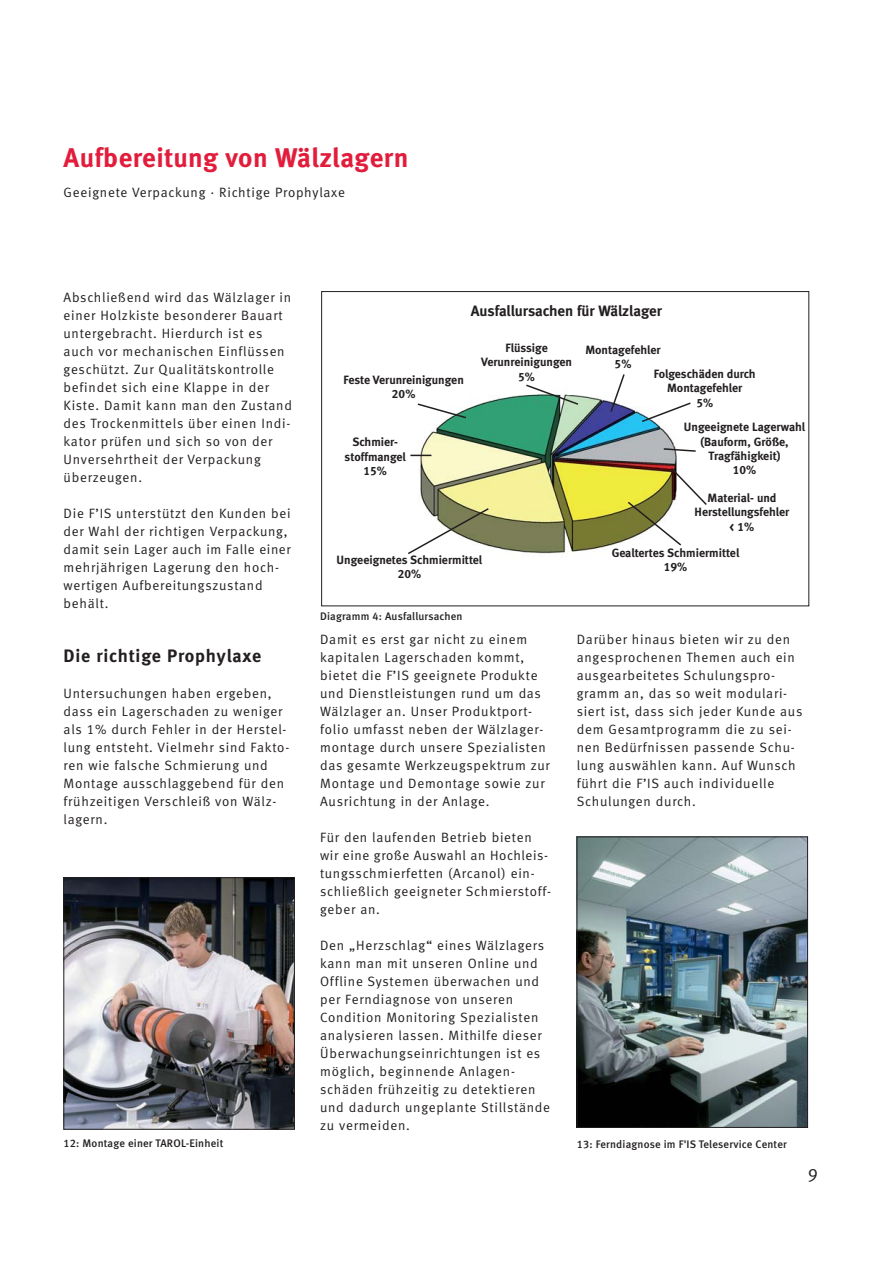
<style>
.page{position:relative;width:893px;height:1263px;background:#fff}
.page>*{position:absolute;margin:0;border:0;box-sizing:border-box;transform-origin:0 0}
.t1{font:27px "Meta Bold LF";letter-spacing:.015em;color:#e21d3c}
.t2{font:18px "Meta Bold LF";letter-spacing:.045em;color:#231f20}
.t3{font:18px "Meta Normal LF";color:#231f20}
.t4{font:15px "Meta Bold LF";color:#231f20}
.t5{font:13.5px/18px "Meta Normal LF";letter-spacing:.055em;color:#231f20}
.t6{font:12px/14.4px "Meta Bold LF";color:#231f20;text-align:center}
.t7{font:10.95px "Meta Medium LF";letter-spacing:.015em;color:#231f20}
</style>
<div class="page">
<img style="left:410px;top:395px;width:267px;height:162px">
<div style="left:321px;top:291px;width:488px;height:315px;border:1px solid #231f20"></div>
<img style="left:66px;top:879px;width:227px;height:248px">
<div style="left:64px;top:877px;width:231px;height:252px;border:1px solid #231f20"></div>
<img style="left:579px;top:839px;width:227px;height:287px">
<div style="left:577px;top:837px;width:231px;height:291px;border:1px solid #231f20"></div>
<svg style="left:416px;top:402px;width:52px;height:18px"></svg>
<svg style="left:524px;top:384px;width:56px;height:22px"></svg>
<svg style="left:609px;top:374px;width:17px;height:40px"></svg>
<svg style="left:640px;top:401px;width:51px;height:22px"></svg>
<svg style="left:662px;top:447px;width:34px;height:6px"></svg>
<svg style="left:626px;top:466px;width:81px;height:81px"></svg>
<svg style="left:408px;top:507px;width:82px;height:49px"></svg>
<svg style="left:410px;top:455px;width:21px;height:1px"></svg>
<h1 class="t1" style="left:64px;top:147px;width:346px">Aufbereitung von Wälzlagern</h1>
<p class="t5" style="left:64px;top:184px;width:283px">Geeignete Verpackung · Richtige Prophylaxe</p>
<p class="t5" style="left:64px;top:289px;width:230px">Abschließend wird das Wälzlager in einer Holzkiste besonderer Bauart untergebracht. Hierdurch ist es auch vor mechanischen Einflüssen geschützt. Zur Qualitätskontrolle befindet sich eine Klappe in der<br>Kiste. Damit kann man den Zustand des Trockenmittels über einen Indi&shy;kator prüfen und sich so von der<br>Unversehrtheit der Verpackung überzeugen.</p>
<p class="t5" style="left:64px;top:505px;width:229px">Die F’IS unterstützt den Kunden bei der Wahl der richtigen Verpackung, damit sein Lager auch im Falle einer mehrjährigen Lagerung den hoch&shy;wertigen Aufbereitungszustand behält.</p>
<h2 class="t2" style="left:64px;top:649px;width:199px">Die richtige Prophylaxe</h2>
<p class="t5" style="left:64px;top:685px;width:227px">Untersuchungen haben ergeben, dass ein Lagerschaden zu weniger als 1% durch Fehler in der Herstel&shy;lung entsteht. Vielmehr sind Fakto&shy;ren wie falsche Schmierung und<br>Montage ausschlaggebend für den frühzeitigen Verschleiß von Wälz&shy;lagern.</p>
<p class="t4" style="left:471px;top:304px;width:193px">Ausfallursachen für Wälzlager</p>
<p class="t6" style="left:585px;top:344px;width:77px">Montagefehler<br>5%</p>
<p class="t6" style="left:654px;top:368px;width:103px">Folgeschäden durch<br>Montagefehler<br>5%</p>
<p class="t6" style="left:684px;top:421px;width:123px">Ungeeignete Lagerwahl (Bauform, Größe,<br>Tragfähigkeit)<br>10%</p>
<p class="t6" style="left:694px;top:492px;width:96px">Material- und<br>Herstellungsfehler &lt; 1%</p>
<p class="t6" style="left:612px;top:546px;width:129px">Gealtertes Schmiermittel<br>19%</p>
<p class="t6" style="left:481px;top:341px;width:92px">Flüssige<br>Verunreinigungen<br>5%</p>
<p class="t6" style="left:343px;top:373px;width:122px">Feste Verunreinigungen<br>20%</p>
<p class="t6" style="left:345px;top:436px;width:63px">Schmier&shy;stoffmangel<br>15%</p>
<p class="t6" style="left:337px;top:553px;width:147px">Ungeeignetes Schmiermittel<br>20%</p>
<p class="t7" style="left:320px;top:612px;width:144px">Diagramm 4: Ausfallursachen</p>
<p class="t5" style="left:320px;top:631px;width:231px">Damit es erst gar nicht zu einem kapitalen Lagerschaden kommt, bietet die F’IS geeignete Produkte und Dienstleistungen rund um das<br>Wälzlager an. Unser Produktport&shy;folio umfasst neben der Wälzlager&shy;montage durch unsere Spezialisten das gesamte Werkzeugspektrum zur<br>Montage und Demontage sowie zur<br>Ausrichtung in der Anlage.</p>
<p class="t5" style="left:320px;top:829px;width:232px">Für den laufenden Betrieb bieten wir eine große Auswahl an Hochleis&shy;tungsschmierfetten (Arcanol) ein&shy;schließlich geeigneter Schmierstoff&shy;geber an.</p>
<p class="t5" style="left:320px;top:937px;width:231px">Den „Herzschlag“ eines Wälzlagers kann man mit unseren Online und<br>Offline Systemen überwachen und per Ferndiagnose von unseren<br>Condition Monitoring Spezialisten analysieren lassen. Mithilfe dieser<br>Überwachungseinrichtungen ist es möglich, beginnende Anlagen&shy;schäden frühzeitig zu detektieren und dadurch ungeplante Stillstände zu vermeiden.</p>
<p class="t5" style="left:577px;top:631px;width:227px">Darüber hinaus bieten wir zu den angesprochenen Themen auch ein ausgearbeitetes Schulungspro&shy;gramm an, das so weit modulari&shy;siert ist, dass sich jeder Kunde aus dem Gesamtprogramm die zu sei&shy;nen Bedürfnissen passende Schu&shy;lung auswählen kann. Auf Wunsch führt die F’IS auch individuelle<br>Schulungen durch.</p>
<p class="t7" style="left:64px;top:1139px;width:161px">12: Montage einer TAROL-Einheit</p>
<p class="t7" style="left:577px;top:1140px;width:212px">13: Ferndiagnose im F'IS Teleservice Center</p>
<h2 class="t3" style="left:808px;top:1168px;width:12px">9</h2>
</div>
